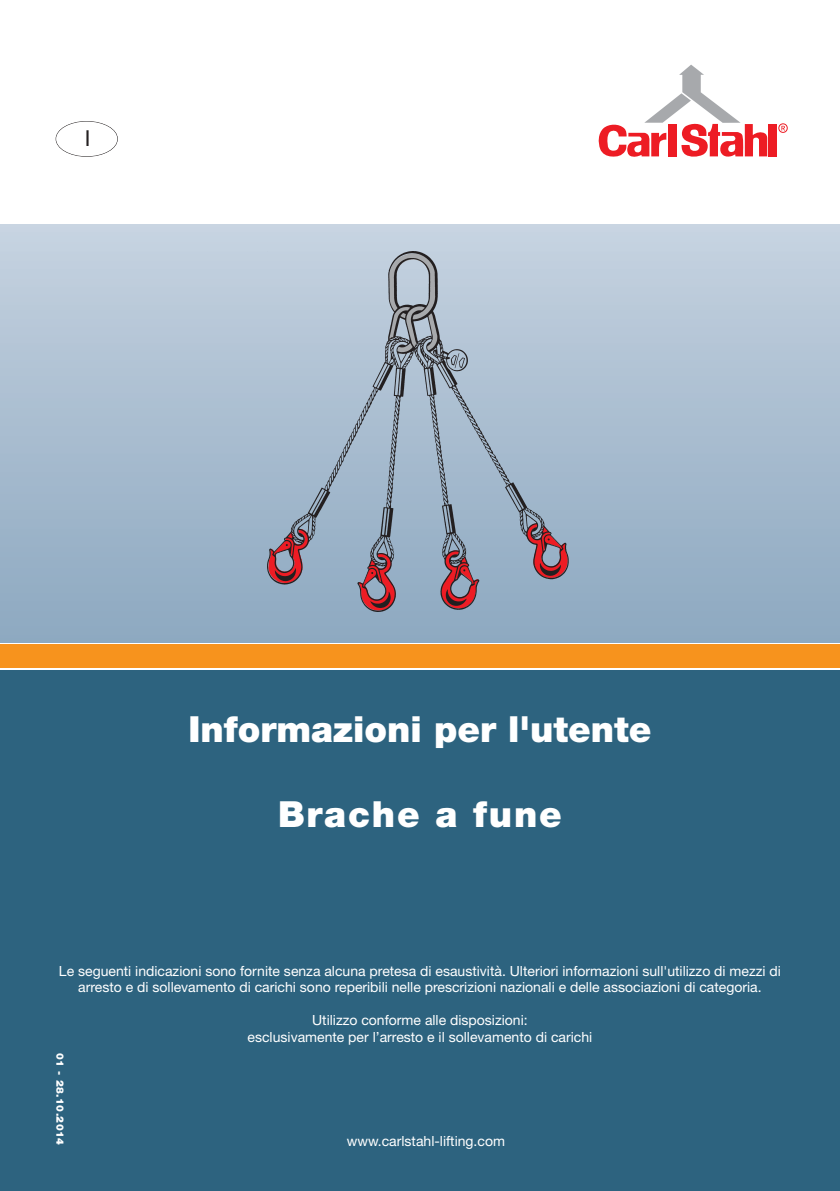
<style>
.page{position:relative;width:840px;height:1191px;background:#fff}
.page>*{position:absolute;margin:0;border:0;box-sizing:border-box;transform-origin:0 0}
.t1{font:900 36px "Helvetica Neue LT Pro";color:#fff}
.t2{font:900 36px "Helvetica Neue LT Pro";letter-spacing:.05em;color:#fff}
.t3{font:22px "Helvetica Neue LT Pro";color:#231f20}
.t4{font:14px/16.6px "Helvetica Neue LT Pro";color:#fff;text-align:center}
.t5{font:900 10.2px "Helvetica Neue LT Pro";letter-spacing:.05em;color:#fff}
</style>
<div class="page">
<div style="left:0;top:670px;width:839px;height:521px;background:#2d637f"></div>
<div style="left:768px;top:124px;width:8px;height:32px;background:#ed1c24"></div>
<svg style="left:598px;top:65px;width:168px;height:92px"></svg>
<svg style="left:781px;top:126px;width:3px;height:5px"></svg>
<div style="left:778px;top:123px;width:9px;height:10px;border:1px solid #ed1c24;border-radius:50%"></div>
<div style="left:0;top:224px;width:839px;height:418px;background:linear-gradient(to bottom,#c6d3e0,#8ca8c0)"></div>
<div style="left:0;top:644px;width:839px;height:24px;background:#f7931d"></div>
<img style="left:267px;top:252px;width:304px;height:359px">
<div style="left:56px;top:121px;width:62px;height:36px;border:1px solid #231f20;border-radius:50%"></div>
<h2 class="t3" style="left:85px;top:130px;width:7px">I</h2>
<h1 class="t1" style="left:188px;top:708px;width:464px">Informazioni per l'utente</h1>
<h1 class="t2" style="left:278px;top:793px;width:285px">Brache a fune</h1>
<p class="t4" style="left:59px;top:963px;width:723px">Le seguenti indicazioni sono fornite senza alcuna pretesa di esaustività. Ulteriori informazioni sull'utilizzo di mezzi di arresto e di sollevamento di carichi sono reperibili nelle prescrizioni nazionali e delle associazioni di categoria.</p>
<p class="t4" style="left:247px;top:1013px;width:346px">Utilizzo conforme alle disposizioni:<br>esclusivamente per l’arresto e il sollevamento di carichi</p>
<p class="t5" style="left:66px;top:1052px;width:94px;rotate:90deg">01 - 28.10.2014</p>
<p class="t4" style="left:346px;top:1133px;width:160px">www.carlstahl-lifting.com</p>
</div>
